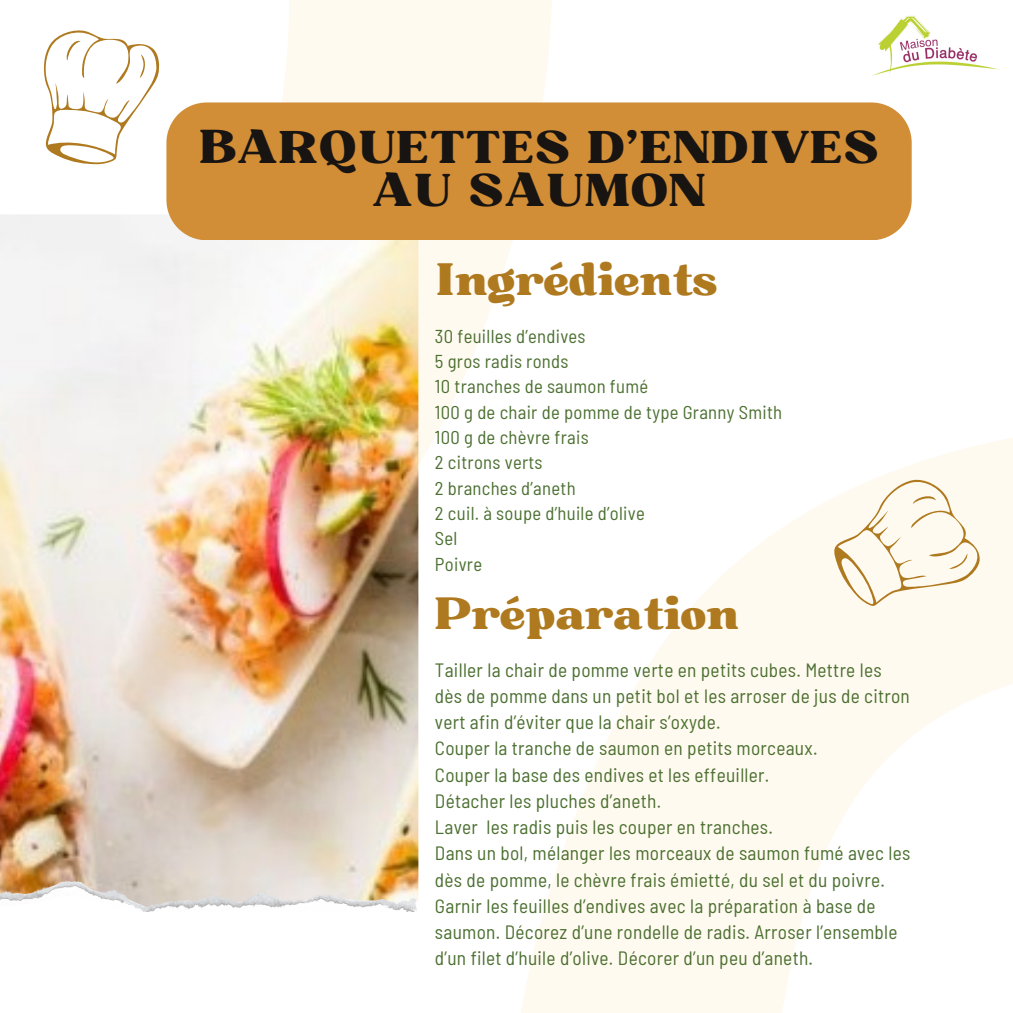
<style>
.page{position:relative;width:1013px;height:1013px;background:#fff}
.page>*{position:absolute;margin:0;border:0;box-sizing:border-box;transform-origin:0 0}
.t1{font:44.38px/42.2px "Bugaki";letter-spacing:.02em;color:#171412;text-align:center}
.t2{font:43.75px "Bugaki";color:#af7a1f}
.t3{font:semi-condensed 19.25px/26.2px "Barlow";letter-spacing:.015em;color:#4c7031}
.t4{font:semi-condensed 18.62px "Barlow";letter-spacing:.015em;color:#4c7031}
</style>
<div class="page">
<svg style="left:521px;top:438px;width:491px;height:574px;fill:#fffaef"></svg>
<svg style="left:282px;top:0;width:271px;height:748px"></svg>
<img style="left:0;top:215px;width:418px;height:663px">
<img style="left:0;top:878px;width:418px;height:33px">
<div style="left:166px;top:102px;width:745px;height:138px;background:#d28d37"></div>
<svg style="left:44px;top:30px;width:116px;height:135px"></svg>
<svg style="left:819px;top:464px;width:180px;height:178px"></svg>
<img style="left:873px;top:15px;width:125px;height:61px">
<p class="t1" style="left:199px;top:128px;width:680px">BARQUETTES D’ENDIVES<br>AU SAUMON</p>
<p class="t2" style="left:435px;top:253px;width:285px">Ingrédients</p>
<p class="t4" style="left:435px;top:324px;width:152px">30 feuilles d’endives</p>
<p class="t4" style="left:435px;top:349px;width:135px">5 gros radis ronds</p>
<p class="t4" style="left:435px;top:375px;width:215px">10 tranches de saumon fumé</p>
<p class="t4" style="left:435px;top:400px;width:349px">100 g de chair de pomme de type Granny Smith</p>
<p class="t4" style="left:435px;top:425px;width:155px">100 g de chèvre frais</p>
<p class="t4" style="left:435px;top:450px;width:109px">2 citrons verts</p>
<p class="t4" style="left:435px;top:476px;width:142px">2 branches d’aneth</p>
<p class="t4" style="left:435px;top:501px;width:211px">2 cuil. à soupe d’huile d’olive</p>
<p class="t4" style="left:435px;top:526px;width:24px">Sel</p>
<h2 class="t4" style="left:435px;top:552px;width:49px">Poivre</h2>
<p class="t2" style="left:435px;top:586px;width:305px">Préparation</p>
<h1 class="t3" style="left:435px;top:655px;width:476px">Tailler la chair de pomme verte en petits cubes. Mettre les dès de pomme dans un petit bol et les arroser de jus de citron vert afin d’éviter que la chair s’oxyde.</h1>
<p class="t3" style="left:435px;top:734px;width:384px">Couper la tranche de saumon en petits morceaux.</p>
<p class="t3" style="left:435px;top:760px;width:336px">Couper la base des endives et les effeuiller.</p>
<h2 class="t3" style="left:435px;top:787px;width:228px">Détacher les pluches d’aneth.</h2>
<p class="t3" style="left:435px;top:813px;width:339px">Laver les radis puis les couper en tranches.</p>
<p class="t3" style="left:435px;top:839px;width:477px">Dans un bol, mélanger les morceaux de saumon fumé avec les dès de pomme, le chèvre frais émietté, du sel et du poivre.</p>
<p class="t3" style="left:435px;top:892px;width:464px">Garnir les feuilles d’endives avec la préparation à base de saumon. Décorez d’une rondelle de radis. Arroser l’ensemble d’un filet d’huile d’olive. Décorer d’un peu d’aneth.</p>
</div>
